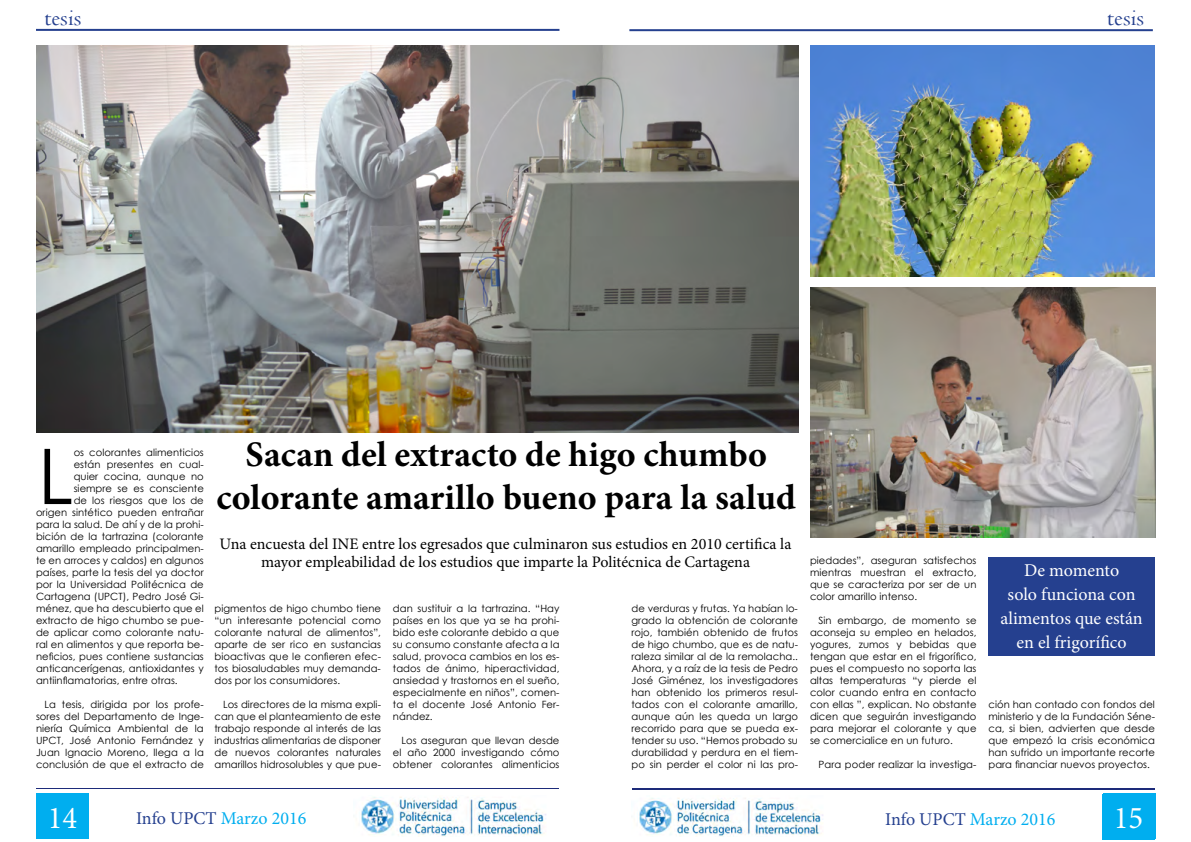
<style>
.page{position:relative;width:1191px;height:842px;background:#fff}
.page>*{position:absolute;margin:0;border:0;box-sizing:border-box;transform-origin:0 0}
.t1{font:76.8px "Century Gothic";color:#000}
.t2{font:700 36px "Minion Pro";color:#000}
.t3{font:31.8px "Minion Pro";color:#fff;scale:.96 1}
.t4{font:24px "Centaur";color:#25408f}
.t5{font:18px/24px "Minion Pro";color:#fff;text-align:center}
.t6{font:18px "Minion Pro";color:#00aeef}
.t7{font:16px/18px "Minion Pro";color:#000;text-align:center}
.t8{font:10px/12px "Century Gothic";letter-spacing:.005em;color:#000;text-align:justify}
.s1{color:#25408f}
</style>
<div class="page">
<img style="left:36px;top:45px;width:762px;height:387px">
<div style="left:988px;top:558px;width:167px;height:98px;background:#25408f"></div>
<hr style="left:36px;top:29px;width:523px;height:2px;background:#25408f">
<hr style="left:629px;top:29px;width:523px;height:2px;background:#25408f">
<img style="left:810px;top:45px;width:345px;height:231px">
<img style="left:810px;top:288px;width:345px;height:250px">
<div style="left:36px;top:793px;width:53px;height:45px;background:#00aeef"></div>
<hr style="left:37px;top:788px;width:522px;height:1px;background:#1d2b7a">
<hr style="left:632px;top:788px;width:523px;height:1px;background:#1d2b7a">
<img style="left:361px;top:797px;width:185px;height:39px">
<div style="left:1102px;top:794px;width:52px;height:45px;background:#00aeef"></div>
<hr style="left:632px;top:789px;width:522px;height:1px;background:#1d2b7a">
<img style="left:639px;top:798px;width:184px;height:39px">
<h3 class="t4" style="left:45px;top:3px;width:39px">tesis</h3>
<h3 class="t4" style="left:1107px;top:3px;width:39px">tesis</h3>
<p class="t8" style="left:74px;top:446px;width:132px">os colorantes alimenticios</p>
<p class="t8" style="left:74px;top:458px;width:132px">están presentes en cual-</p>
<p class="t8" style="left:74px;top:470px;width:132px">quier cocina, aunque no</p>
<p class="t8" style="left:74px;top:482px;width:132px">siempre se es consciente</p>
<p class="t8" style="left:74px;top:494px;width:132px">de los riesgos que los de</p>
<p class="t8" style="left:36px;top:506px;width:169px">origen sintético pueden entrañar</p>
<p class="t8" style="left:36px;top:518px;width:169px">para la salud. De ahí y de la prohi-</p>
<p class="t8" style="left:36px;top:530px;width:169px">bición de la tartrazina (colorante</p>
<p class="t8" style="left:36px;top:542px;width:169px">amarillo empleado principalmen-</p>
<p class="t8" style="left:36px;top:554px;width:169px">te en arroces y caldos) en algunos</p>
<p class="t8" style="left:36px;top:566px;width:169px">países, parte la tesis del ya doctor</p>
<p class="t8" style="left:36px;top:578px;width:169px">por la Universidad Politécnica de</p>
<p class="t8" style="left:36px;top:590px;width:169px">Cartagena (UPCT), Pedro José Gi-</p>
<p class="t8" style="left:36px;top:602px;width:169px">ménez, que ha descubierto que el</p>
<p class="t8" style="left:36px;top:614px;width:169px">extracto de higo chumbo se pue-</p>
<p class="t8" style="left:36px;top:626px;width:169px">de aplicar como colorante natu-</p>
<p class="t8" style="left:36px;top:638px;width:169px">ral en alimentos y que reporta be-</p>
<p class="t8" style="left:36px;top:650px;width:169px">neficios, pues contiene sustancias</p>
<p class="t8" style="left:36px;top:662px;width:169px">anticancerígenas, antioxidantes y</p>
<p class="t8" style="left:36px;top:674px;width:143px">antiinflamatorias, entre otras.</p>
<p class="t8" style="left:36px;top:698px;width:169px;text-indent:8px">La tesis, dirigida por los profe&shy;sores del Departamento de Inge&shy;niería Química Ambiental de la UPCT, José Antonio Fernández y Juan Ignacio Moreno, llega a la conclusión de que el extracto de</p>
<h1 class="t1" style="left:38px;top:423px;width:37px">L</h1>
<h2 class="t2" style="left:245px;top:429px;width:523px">Sacan del extracto de higo chumbo</h2>
<h2 class="t2" style="left:216px;top:472px;width:581px">colorante amarillo bueno para la salud</h2>
<h3 class="t7" style="left:220px;top:535px;width:573px">Una encuesta del INE entre los egresados que culminaron sus estudios en 2010 certifica la mayor empleabilidad de los estudios que imparte la Politécnica de Cartagena</h3>
<p class="t8" style="left:214px;top:602px;width:168px">pigmentos de higo chumbo tiene “un interesante potencial como colorante natural de alimentos”, aparte de ser rico en sustancias bioactivas que le confieren efec&shy;tos biosaludables muy demanda&shy;dos por los consumidores.</p>
<p class="t8" style="left:214px;top:698px;width:168px;text-indent:8px">Los directores de la misma expli&shy;can que el planteamiento de este trabajo responde al interés de las industrias alimentarias de disponer de nuevos colorantes naturales amarillos hidrosolubles y que pue-</p>
<p class="t8" style="left:393px;top:602px;width:168px">dan sustituir a la tartrazina. “Hay países en los que ya se ha prohi&shy;bido este colorante debido a que su consumo constante afecta a la salud, provoca cambios en los es&shy;tados de ánimo, hiperactividad, ansiedad y trastornos en el sueño, especialmente en niños”, comen&shy;ta el docente José Antonio Fer&shy;nández.</p>
<p class="t8" style="left:393px;top:734px;width:168px;text-indent:8px">Los aseguran que llevan desde el año 2000 investigando cómo obtener colorantes alimenticios</p>
<p class="t8" style="left:631px;top:602px;width:168px">de verduras y frutas. Ya habían lo&shy;grado la obtención de colorante rojo, también obtenido de frutos de higo chumbo, que es de natu&shy;raleza similar al de la remolacha..<br>Ahora, y a raíz de la tesis de Pedro José Giménez, los investigadores han obtenido los primeros resul&shy;tados con el colorante amarillo, aunque aún les queda un largo recorrido para que se pueda ex&shy;tender su uso. “Hemos probado su durabilidad y perdura en el tiem&shy;po sin perder el color ni las pro-</p>
<p class="t8" style="left:810px;top:554px;width:168px">piedades”, aseguran satisfechos mientras muestran el extracto, que se caracteriza por ser de un color amarillo intenso.</p>
<p class="t8" style="left:810px;top:614px;width:168px;text-indent:8px">Sin embargo, de momento se aconseja su empleo en helados, yogures, zumos y bebidas que tengan que estar en el frigorífico, pues el compuesto no soporta las altas temperaturas “y pierde el color cuando entra en contacto con ellas ”, explican. No obstante dicen que seguirán investigando para mejorar el colorante y que se comercialice en un futuro.</p>
<p class="t8" style="left:818px;top:758px;width:159px">Para poder realizar la investiga-</p>
<h3 class="t5" style="left:1000px;top:558px;width:144px">De momento<br>solo funciona con alimentos que están en el frigorífico</h3>
<p class="t8" style="left:988px;top:698px;width:168px">ción han contado con fondos del ministerio y de la Fundación Séne&shy;ca, si bien, advierten que desde que empezó la crisis económica han sufrido un importante recorte para financiar nuevos proyectos.</p>
<h3 class="t3" style="left:48px;top:797px;width:32px">14</h3>
<h3 class="t3" style="left:1121px;top:797px;width:17px">3</h3>
<h3 class="t6" style="left:136px;top:806px;width:172px"><span class="s1">Info UPCT</span> Marzo 2016</h3>
<h3 class="t6" style="left:885px;top:807px;width:172px"><span class="s1">Info UPCT</span> Marzo 2016</h3>
<h3 class="t3" style="left:1113px;top:797px;width:32px">15</h3>
</div>
